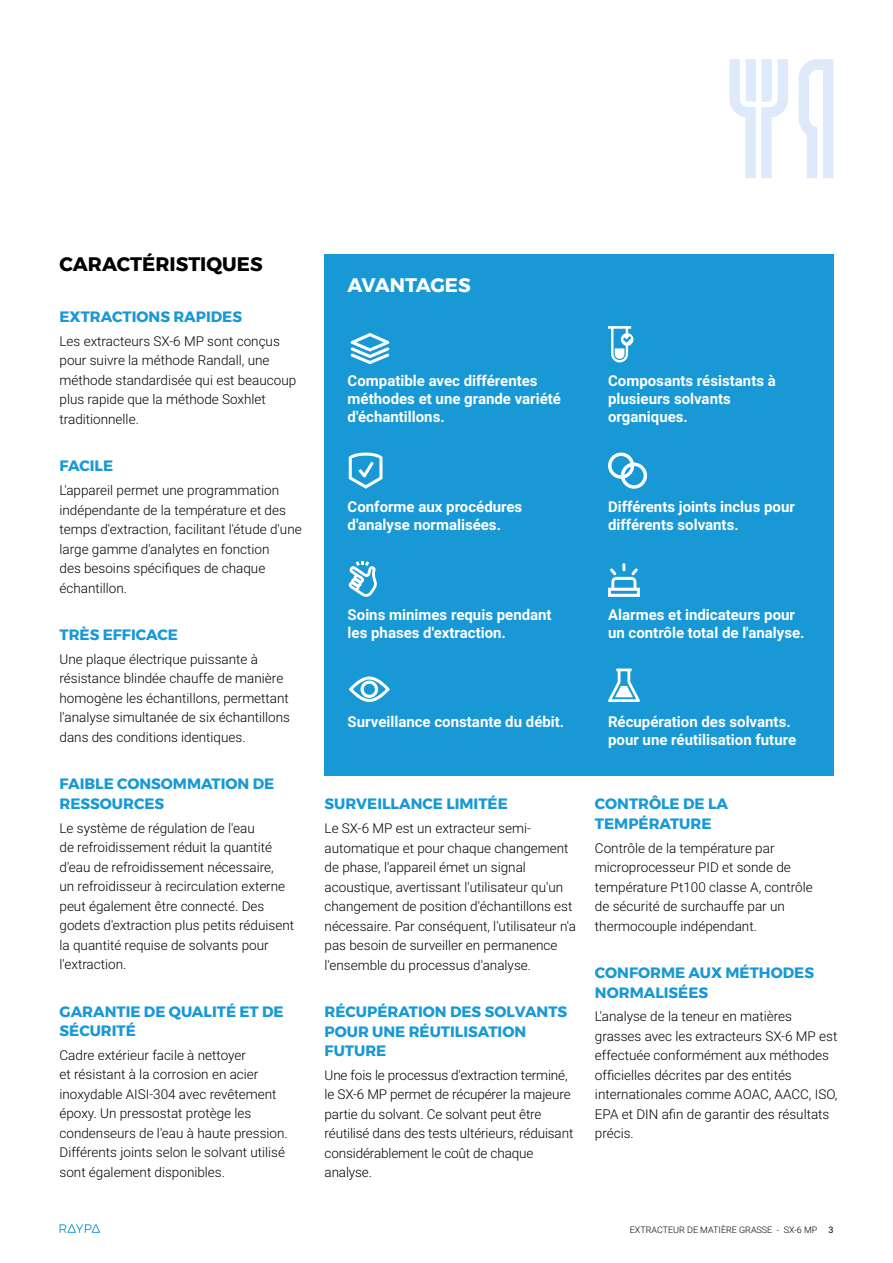
<style>
.page{position:relative;width:893px;height:1263px;background:#fff}
.page>*{position:absolute;margin:0;border:0;box-sizing:border-box;transform-origin:0 0}
.t1{font:700 19.5px "Montserrat";color:#000}
.t2{font:700 19.5px "Montserrat";letter-spacing:-.01em;color:#fff}
.t3{font:700 15px/18px "Roboto";color:#fff}
.t4{font:700 15px/19.5px "Montserrat";color:#1899d6}
.t5{font:300 13.5px/19.5px "Roboto";color:#000}
.t6{font:300 9px "Roboto";color:#000}
.s1{font-weight:400}
</style>
<div class="page">
<svg style="left:60px;top:1224px;width:40px;height:9px"></svg>
<div style="left:324px;top:254px;width:509px;height:522px;background:#1899d6"></div>
<svg style="left:799px;top:59px;width:34px;height:119px"></svg>
<svg style="left:729px;top:59px;width:59px;height:119px"></svg>
<svg style="left:349px;top:561px;width:28px;height:36px"></svg>
<svg style="left:349px;top:453px;width:33px;height:36px"></svg>
<svg style="left:349px;top:676px;width:41px;height:26px"></svg>
<svg style="left:608px;top:563px;width:32px;height:34px"></svg>
<svg style="left:608px;top:326px;width:25px;height:36px"></svg>
<div style="left:608px;top:453px;width:26px;height:26px;border:3px solid #fff;border-radius:50%"></div>
<div style="left:621px;top:463px;width:26px;height:26px;border:3px solid #fff;border-radius:50%"></div>
<svg style="left:608px;top:668px;width:32px;height:34px"></svg>
<svg style="left:351px;top:333px;width:38px;height:31px"></svg>
<h1 class="t1" style="left:60px;top:248px;width:205px">CARACTÉRISTIQUES</h1>
<p class="t4" style="left:60px;top:307px;width:184px">EXTRACTIONS RAPIDES</p>
<p class="t5" style="left:60px;top:331px;width:238px">Les extracteurs SX-6 MP sont conçus pour suivre la méthode Randall, une méthode standardisée qui est beaucoup plus rapide que la méthode Soxhlet traditionnelle.</p>
<p class="t4" style="left:60px;top:456px;width:55px">FACILE</p>
<p class="t5" style="left:60px;top:480px;width:244px">L'appareil permet une programmation indépendante de la température et des temps d'extraction, facilitant l'étude d'une large gamme d'analytes en fonction<br>des besoins spécifiques de chaque échantillon.</p>
<p class="t4" style="left:60px;top:625px;width:120px">TRÈS EFFICACE</p>
<p class="t5" style="left:60px;top:649px;width:232px">Une plaque électrique puissante à résistance blindée chauffe de manière homogène les échantillons, permettant l'analyse simultanée de six échantillons dans des conditions identiques.</p>
<p class="t4" style="left:60px;top:774px;width:216px">FAIBLE CONSOMMATION DE<br>RESSOURCES</p>
<p class="t5" style="left:60px;top:817px;width:236px">Le système de régulation de l'eau<br>de refroidissement réduit la quantité d'eau de refroidissement nécessaire,<br>un refroidisseur à recirculation externe peut également être connecté. Des godets d'extraction plus petits réduisent la quantité requise de solvants pour l'extraction.</p>
<p class="t4" style="left:60px;top:1002px;width:226px">GARANTIE DE QUALITÉ ET DE<br>SÉCURITÉ</p>
<p class="t5" style="left:60px;top:1045px;width:230px">Cadre extérieur facile à nettoyer<br>et résistant à la corrosion en acier inoxydable AISI-304 avec revêtement époxy. Un pressostat protège les condenseurs de l'eau à haute pression.<br>Différents joints selon le solvant utilisé sont également disponibles.</p>
<h1 class="t2" style="left:348px;top:269px;width:125px">AVANTAGES</h1>
<p class="t3" style="left:348px;top:371px;width:215px">Compatible avec différentes méthodes et une grande variété d'échantillons.</p>
<p class="t3" style="left:608px;top:371px;width:169px">Composants résistants à plusieurs solvants organiques.</p>
<p class="t3" style="left:348px;top:497px;width:176px">Conforme aux procédures d'analyse normalisées.</p>
<p class="t3" style="left:608px;top:497px;width:188px">Différents joints inclus pour différents solvants.</p>
<p class="t3" style="left:348px;top:605px;width:206px">Soins minimes requis pendant les phases d'extraction.</p>
<p class="t3" style="left:608px;top:605px;width:198px">Alarmes et indicateurs pour un contrôle total de l'analyse.</p>
<p class="t3" style="left:348px;top:712px;width:218px">Surveillance constante du débit.</p>
<p class="t4" style="left:325px;top:794px;width:185px">SURVEILLANCE LIMITÉE</p>
<p class="t5" style="left:325px;top:818px;width:253px">Le SX-6 MP est un extracteur semi&shy;automatique et pour chaque changement de phase, l'appareil émet un signal acoustique, avertissant l'utilisateur qu'un changement de position d'échantillons est nécessaire. Par conséquent, l'utilisateur n'a pas besoin de surveiller en permanence l'ensemble du processus d'analyse.</p>
<p class="t4" style="left:325px;top:1002px;width:244px">RÉCUPÉRATION DES SOLVANTS<br>POUR UNE RÉUTILISATION<br>FUTURE</p>
<p class="t5" style="left:325px;top:1065px;width:250px">Une fois le processus d'extraction terminé, le SX-6 MP permet de récupérer la majeure partie du solvant. Ce solvant peut être réutilisé dans des tests ultérieurs, réduisant considérablement le coût de chaque analyse.</p>
<p class="t3" style="left:608px;top:712px;width:190px">Récupération des solvants. pour une réutilisation future</p>
<p class="t4" style="left:595px;top:794px;width:135px">CONTRÔLE DE LA<br>TEMPÉRATURE</p>
<p class="t5" style="left:595px;top:838px;width:219px">Contrôle de la température par microprocesseur PID et sonde de température Pt100 classe A, contrôle de sécurité de surchauffe par un thermocouple indépendant.</p>
<p class="t4" style="left:595px;top:963px;width:221px">CONFORME AUX MÉTHODES<br>NORMALISÉES</p>
<p class="t5" style="left:595px;top:1006px;width:244px">L'analyse de la teneur en matières grasses avec les extracteurs SX-6 MP est effectuée conformément aux méthodes officielles décrites par des entités internationales comme AOAC, AACC, ISO, EPA et DIN afin de garantir des résultats précis.</p>
<p class="t6" style="left:630px;top:1224px;width:205px">EXTRACTEUR DE MATIÈRE GRASSE - SX-6 MP <span class="s1">3</span></p>
</div>
